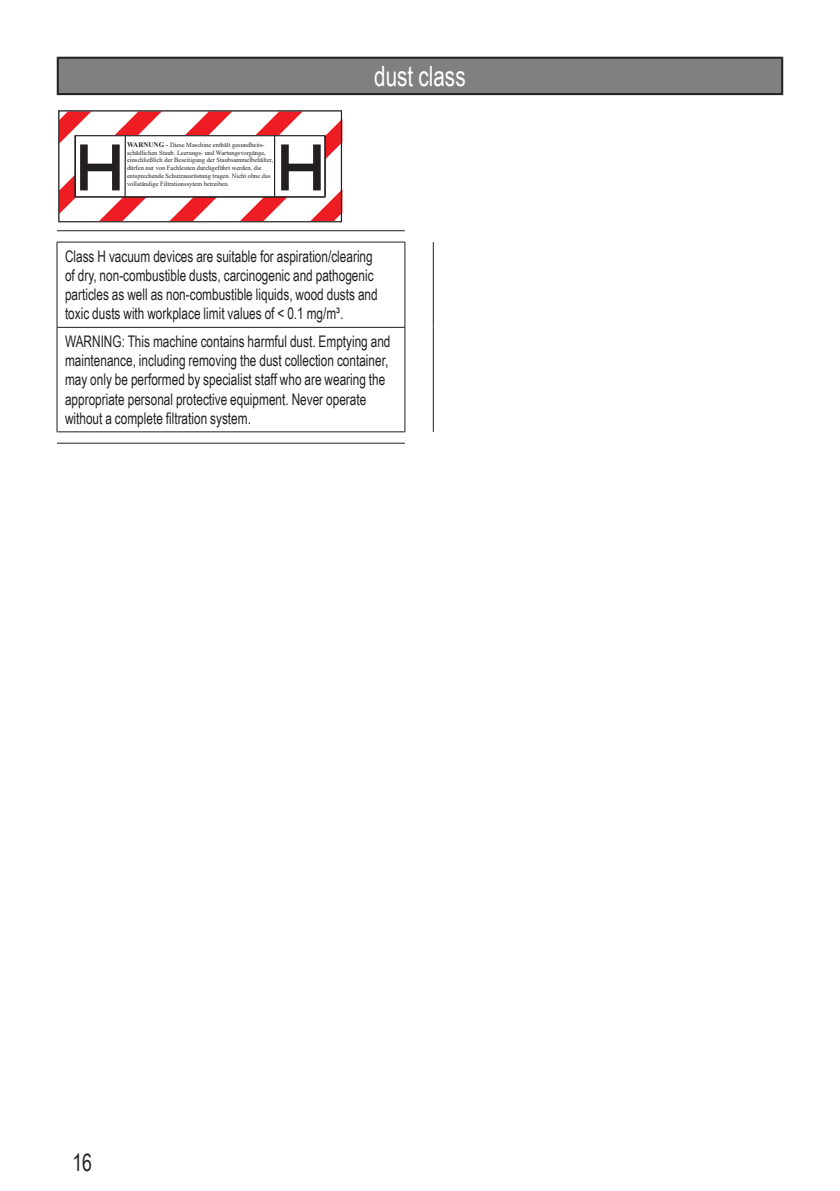
<style>
.page{position:relative;width:840px;height:1191px;background:#fff}
.page>*{position:absolute;margin:0;border:0;box-sizing:border-box;transform-origin:0 0}
.Fließtext{font:28px "Arial Narrow";color:#fff;scale:.9 1}
.t1{font:24px "Arial Narrow";color:#231f20;scale:.9 1}
.Tabelle_Fließtext{font:16px/19.2px "Arial Narrow";color:#231f20;scale:.9 1}
.t2{font:6.4px/7.8px "Times New Roman";color:#231f20}
.s1{font-weight:700;font-size:7px}
.s2{font-size:7px}
</style>
<div class="page">
<div style="left:58px;top:58px;width:723px;height:36px;background:#808083"></div>
<hr style="left:57px;top:57px;width:725px;height:2px;background:#231f20">
<hr style="left:57px;top:59px;width:2px;height:34px;background:#231f20">
<hr style="left:780px;top:59px;width:2px;height:34px;background:#231f20">
<hr style="left:57px;top:93px;width:725px;height:2px;background:#231f20">
<hr style="left:57px;top:230px;width:347px;height:1px;background:#231f20">
<hr style="left:57px;top:242px;width:348px;height:1px;background:#231f20">
<hr style="left:57px;top:242px;width:1px;height:85px;background:#231f20">
<hr style="left:404px;top:242px;width:1px;height:85px;background:#231f20">
<hr style="left:432px;top:242px;width:1px;height:85px;background:#231f20">
<hr style="left:57px;top:327px;width:348px;height:1px;background:#231f20">
<hr style="left:57px;top:327px;width:1px;height:104px;background:#231f20">
<hr style="left:404px;top:327px;width:1px;height:104px;background:#231f20">
<hr style="left:432px;top:327px;width:1px;height:105px;background:#231f20">
<hr style="left:57px;top:431px;width:348px;height:1px;background:#231f20">
<hr style="left:57px;top:443px;width:347px;height:1px;background:#231f20">
<svg style="left:58px;top:112px;width:284px;height:111px"></svg>
<div style="left:58px;top:110px;width:284px;height:112px;border:1px solid #231f20"></div>
<div style="left:75px;top:136px;width:250px;height:61px;background:#fff"></div>
<div style="left:74px;top:135px;width:251px;height:62px;border:1px solid #231f20"></div>
<hr style="left:75px;top:136px;width:1px;height:61px;background:#231f20">
<hr style="left:124px;top:136px;width:2px;height:61px;background:#231f20">
<hr style="left:274px;top:136px;width:1px;height:61px;background:#231f20">
<hr style="left:324px;top:136px;width:2px;height:61px;background:#231f20">
<hr style="left:75px;top:196px;width:250px;height:1px;background:#231f20">
<div style="left:80px;top:144px;width:8px;height:46px;background:#231f20"></div>
<div style="left:112px;top:144px;width:8px;height:46px;background:#231f20"></div>
<div style="left:84px;top:164px;width:32px;height:7px;background:#231f20"></div>
<div style="left:281px;top:144px;width:7px;height:46px;background:#231f20"></div>
<div style="left:313px;top:144px;width:7px;height:46px;background:#231f20"></div>
<div style="left:285px;top:164px;width:32px;height:7px;background:#231f20"></div>
<p class="t2" style="left:127px;top:141px;width:148px"><span class="s1">WARNUNG</span> <span class="s2">-</span> Diese Maschine enthält gesundheits&shy;schädlichen Staub. Leerungs- und Wartungsvorgänge, einschließlich der Beseitigung der Staubsammelbehälter, dürfen nur von Fachleuten durchgeführt werden, die entsprechende Schutzausrüstung tragen. Nicht ohne das vollständige Filtrationssytem betreiben.</p>
<p class="Fließtext" style="left:374px;top:56px;width:103px">dust class</p>
<p class="Tabelle_Fließtext" style="left:65px;top:246px;width:349px">Class H vacuum devices are suitable for aspiration/clearing of dry, non-combustible dusts, carcinogenic and pathogenic particles as well as non-combustible liquids, wood dusts and toxic dusts with workplace limit values of &lt; 0.1 mg/m³.</p>
<p class="Tabelle_Fließtext" style="left:65px;top:331px;width:363px">WARNING: This machine contains harmful dust. Emptying and maintenance, including removing the dust collection container, may only be performed by specialist staff who are wearing the appropriate personal protective equipment. Never operate without a complete filtration system.</p>
<h2 class="t1" style="left:72px;top:1145px;width:23px">16</h2>
</div>
